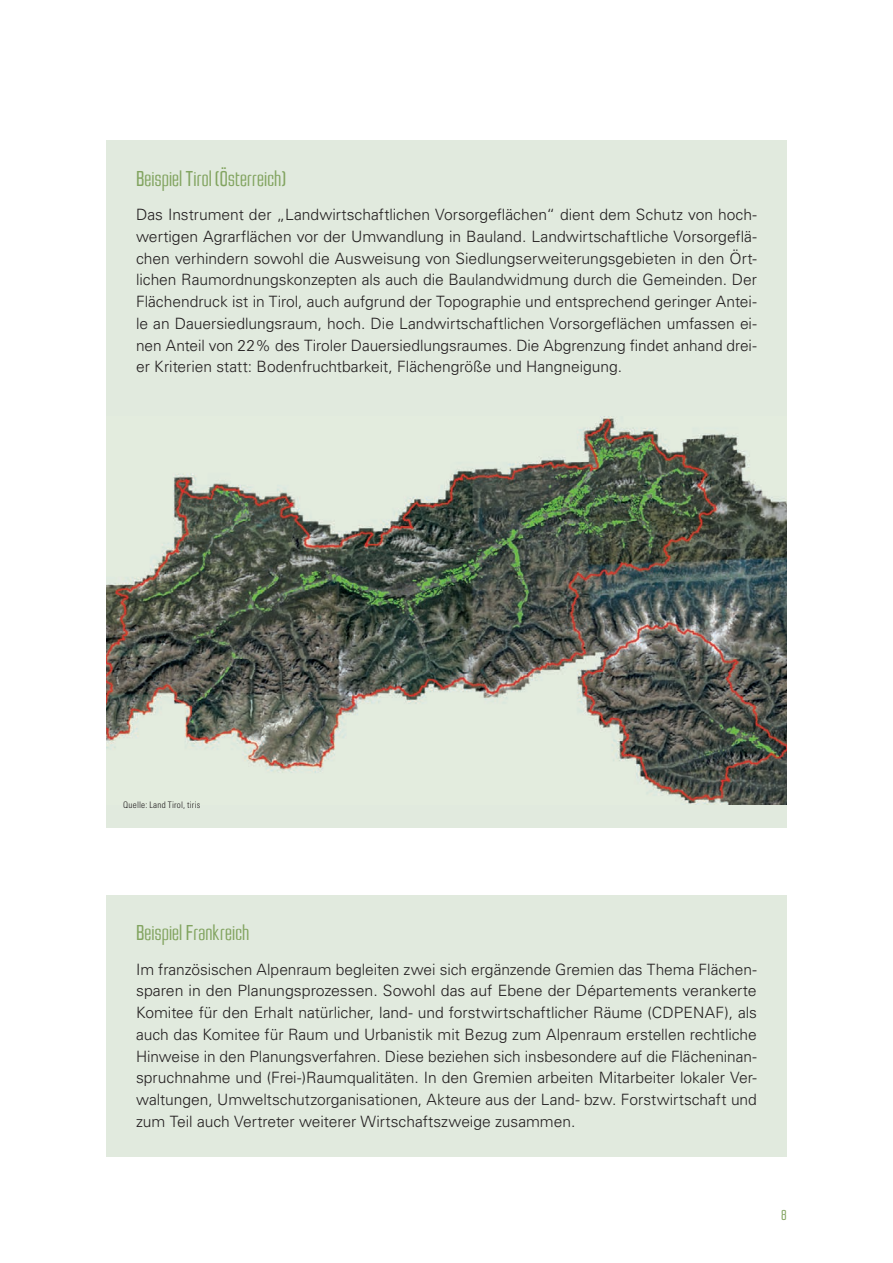
<style>
.page{position:relative;width:893px;height:1263px;background:#fff}
.page>*{position:absolute;margin:0;border:0;box-sizing:border-box;transform-origin:0 0}
.t1{font:300 22.5px "Jay Gothic URW";letter-spacing:.005em;color:#82a460}
.t2{font:300 15.6px/21.8px "Univers LT";letter-spacing:-.005em;color:#231f20;text-align:justify}
.t3{font:300 15px "Jay Gothic URW";color:#82a460}
.t4{font:300 condensed 9px "Univers LT";letter-spacing:.025em;color:#231f20}
</style>
<div class="page">
<div style="left:106px;top:140px;width:681px;height:437px;background:#e1eade"></div>
<div style="left:106px;top:411px;width:681px;height:416px;background:#e1eade"></div>
<img style="left:106px;top:416px;width:681px;height:389px">
<div style="left:106px;top:895px;width:681px;height:262px;background:#e1eade"></div>
<h1 class="t1" style="left:136px;top:166px;width:151px">Beispiel Tirol (Österreich)</h1>
<p class="t2" style="left:136px;top:204px;width:622px">Das Instrument der „Landwirtschaftlichen Vorsorgeflächen“ dient dem Schutz von hoch&shy;wertigen Agrarflächen vor der Umwandlung in Bauland. Landwirtschaftliche Vorsorgeflä&shy;chen verhindern sowohl die Ausweisung von Siedlungserweiterungsgebieten in den Ört&shy;lichen Raumordnungskonzepten als auch die Baulandwidmung durch die Gemeinden. Der Flächendruck ist in Tirol, auch aufgrund der Topographie und entsprechend geringer Antei&shy;le an Dauersiedlungsraum, hoch. Die Landwirtschaftlichen Vorsorgeflächen umfassen ei&shy;nen Anteil von 22% des Tiroler Dauersiedlungsraumes. Die Abgrenzung findet anhand drei&shy;er Kriterien statt: Bodenfruchtbarkeit, Flächengröße und Hangneigung.</p>
<p class="t4" style="left:123px;top:799px;width:79px">Quelle: Land Tirol, tiris</p>
<h1 class="t1" style="left:136px;top:920px;width:115px">Beispiel Frankreich</h1>
<p class="t2" style="left:136px;top:958px;width:622px">Im französischen Alpenraum begleiten zwei sich ergänzende Gremien das Thema Flächen&shy;sparen in den Planungsprozessen. Sowohl das auf Ebene der Départements verankerte Komitee für den Erhalt natürlicher, land- und forstwirtschaftlicher Räume (CDPENAF), als auch das Komitee für Raum und Urbanistik mit Bezug zum Alpenraum erstellen rechtliche Hinweise in den Planungsverfahren. Diese beziehen sich insbesondere auf die Flächeninan&shy;spruchnahme und (Frei-)Raumqualitäten. In den Gremien arbeiten Mitarbeiter lokaler Ver&shy;waltungen, Umweltschutzorganisationen, Akteure aus der Land- bzw. Forstwirtschaft und zum Teil auch Vertreter weiterer Wirtschaftszweige zusammen.</p>
<p class="t3" style="left:781px;top:1207px;width:7px">8</p>
</div>
